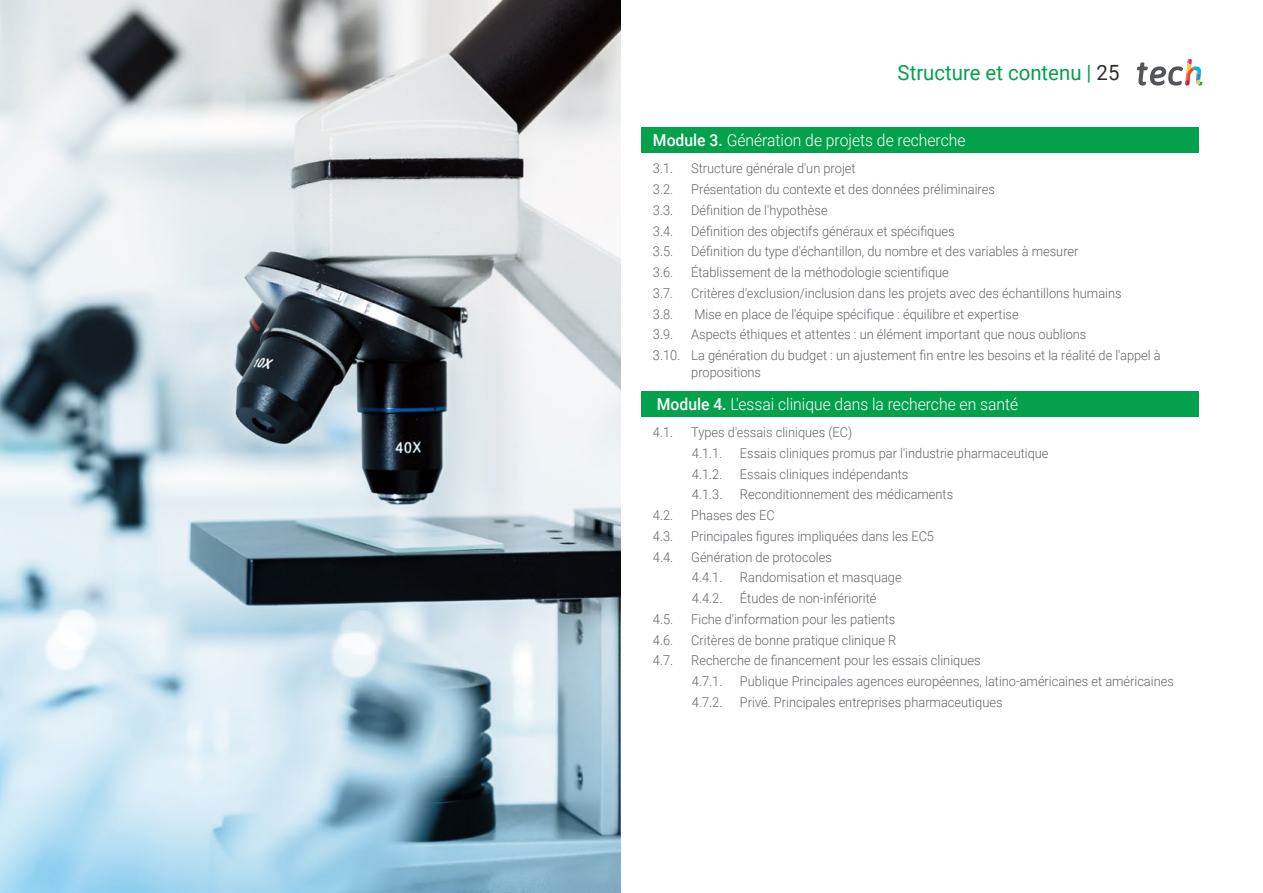
<style>
.page{position:relative;width:1263px;height:893px;background:#fff}
.page>*{position:absolute;margin:0;border:0;box-sizing:border-box;transform-origin:0 0}
.t1{font:21px "Roboto";color:#04a14d}
.t2{font:300 16.5px "Roboto";color:#fff;scale:.95 1}
.t3{font:300 13.5px/20.7px "Roboto";color:#61646a;scale:.95 1}
.s1{color:#312e20}
.s2{font-weight:500}
</style>
<div class="page">
<img style="left:0;top:0;width:621px;height:893px">
<div style="left:642px;top:128px;width:557px;height:25px;background:#04a14d"></div>
<div style="left:642px;top:391px;width:557px;height:25px;background:#04a14d"></div>
<svg style="left:1137px;top:59px;width:65px;height:27px"></svg>
<h1 class="t1" style="left:898px;top:57px;width:223px">Structure et contenu | <span class="s1">25</span></h1>
<p class="t2" style="left:653px;top:129px;width:330px"><span class="s2">Module 3.</span> Génération de projets de recherche</p>
<p class="t3" style="left:653px;top:158px;width:23px">3.1.</p>
<p class="t3" style="left:691px;top:158px;width:175px">Structure générale d'un projet</p>
<p class="t3" style="left:653px;top:179px;width:23px">3.2.</p>
<p class="t3" style="left:691px;top:179px;width:321px">Présentation du contexte et des données préliminaires</p>
<p class="t3" style="left:653px;top:199px;width:23px">3.3.</p>
<p class="t3" style="left:691px;top:199px;width:145px">Définition de l'hypothèse</p>
<p class="t3" style="left:653px;top:220px;width:23px">3.4.</p>
<p class="t3" style="left:691px;top:220px;width:279px">Définition des objectifs généraux et spécifiques</p>
<p class="t3" style="left:653px;top:241px;width:23px">3.5.</p>
<p class="t3" style="left:691px;top:241px;width:409px">Définition du type d'échantillon, du nombre et des variables à mesurer</p>
<p class="t3" style="left:653px;top:262px;width:23px">3.6.</p>
<p class="t3" style="left:691px;top:262px;width:273px">Établissement de la méthodologie scientifique</p>
<p class="t3" style="left:653px;top:282px;width:23px">3.7.</p>
<p class="t3" style="left:691px;top:282px;width:454px">Critères d'exclusion/inclusion dans les projets avec des échantillons humains</p>
<p class="t3" style="left:653px;top:303px;width:23px">3.8.</p>
<p class="t3" style="left:694px;top:303px;width:343px">Mise en place de l'équipe spécifique : équilibre et expertise</p>
<p class="t3" style="left:653px;top:324px;width:23px">3.9.</p>
<p class="t3" style="left:653px;top:324px;width:536px;text-indent:38px">Aspects éthiques et attentes : un élément important que nous oublions<br>3.10. La génération du budget : un ajustement fin entre les besoins et la réalité de l'appel à</p>
<p class="t3" style="left:691px;top:361px;width:75px">propositions</p>
<p class="t2" style="left:657px;top:392px;width:382px"><span class="s2">Module 4.</span> L'essai clinique dans la recherche en santé</p>
<p class="t3" style="left:653px;top:421px;width:23px">4.1.</p>
<p class="t3" style="left:691px;top:421px;width:171px">Types d'essais cliniques (EC)<br>4.1.1.</p>
<p class="t3" style="left:740px;top:442px;width:326px">Essais cliniques promus par l'industrie pharmaceutique</p>
<p class="t3" style="left:692px;top:463px;width:34px">4.1.2.</p>
<p class="t3" style="left:740px;top:463px;width:179px">Essais cliniques indépendants</p>
<p class="t3" style="left:692px;top:484px;width:34px">4.1.3.</p>
<p class="t3" style="left:740px;top:484px;width:226px">Reconditionnement des médicaments</p>
<p class="t3" style="left:653px;top:504px;width:23px">4.2.</p>
<p class="t3" style="left:691px;top:504px;width:89px">Phases des EC</p>
<p class="t3" style="left:653px;top:525px;width:23px">4.3.</p>
<p class="t3" style="left:691px;top:525px;width:257px">Principales figures impliquées dans les EC5</p>
<p class="t3" style="left:653px;top:546px;width:23px">4.4.</p>
<p class="t3" style="left:691px;top:546px;width:150px">Génération de protocoles<br>4.4.1.</p>
<p class="t3" style="left:740px;top:567px;width:172px">Randomisation et masquage</p>
<p class="t3" style="left:692px;top:587px;width:34px">4.4.2.</p>
<p class="t3" style="left:740px;top:587px;width:145px">Études de non-infériorité</p>
<p class="t3" style="left:653px;top:608px;width:23px">4.5.</p>
<p class="t3" style="left:691px;top:608px;width:216px">Fiche d'information pour les patients</p>
<p class="t3" style="left:653px;top:629px;width:23px">4.6.</p>
<p class="t3" style="left:691px;top:629px;width:217px">Critères de bonne pratique clinique R</p>
<p class="t3" style="left:653px;top:650px;width:23px">4.7.</p>
<p class="t3" style="left:691px;top:650px;width:306px">Recherche de financement pour les essais cliniques<br>4.7.1.</p>
<p class="t3" style="left:740px;top:670px;width:458px">Publique Principales agences européennes, latino-américaines et américaines</p>
<p class="t3" style="left:692px;top:691px;width:34px">4.7.2.</p>
<p class="t3" style="left:740px;top:691px;width:278px">Privé. Principales entreprises pharmaceutiques</p>
</div>
